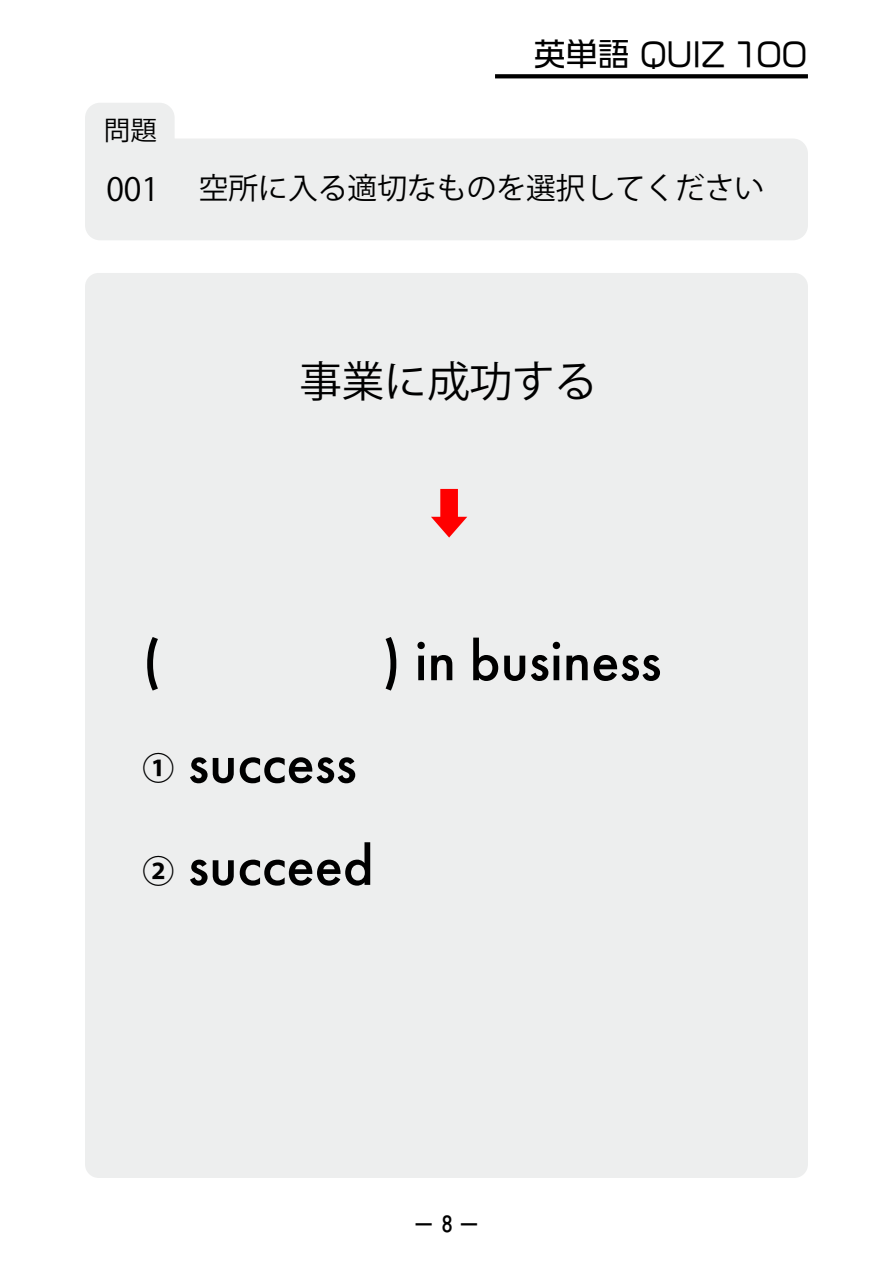
<style>
.page{position:relative;width:893px;height:1263px;background:#fff}
.page>*{position:absolute;margin:0;border:0;box-sizing:border-box;transform-origin:0 0}
.t1{font:500 58.5px/102.3px "Futura PT";color:#000}
.t2{font:53.1px "Koz Go Pr 6 N";color:#f00}
.t3{font:42.45px "Koz Go Pr 6 N";color:#000}
.t4{font:31.95px "VDL Logo Jr Regular";color:#000}
.t5{font:31.95px "Koz Go Pr 6 N";color:#000}
.t6{font:29.7px "Koz Go Pr 6 N";color:#000}
.t7{font:26.55px "Koz Go Pr 6 N";color:#000}
.t8{font:21.3px "HGP Gothic E";color:#000}
.s1{font-family:"Koz Go Pr 6 N";font-weight:700;font-size:31.95px}
</style>
<div class="page">
<div style="left:85px;top:273px;width:723px;height:905px;background:#edeeee;border-radius:14px"></div>
<div style="left:85px;top:139px;width:723px;height:101px;background:#edeeee;border-radius:15px"></div>
<div style="left:85px;top:103px;width:90px;height:107px;background:#edeeee;border-radius:15px"></div>
<svg style="left:495px;top:74px;width:313px;height:4px"></svg>
<p class="t7" style="left:104px;top:115px;width:55px">問題</p>
<p class="t5" style="left:106px;top:171px;width:54px">001</p>
<p class="t4" style="left:534px;top:32px;width:275px">英単語 QUIZ 100</p>
<p class="t6" style="left:199px;top:171px;width:567px">空所に入る適切なものを選択してください</p>
<p class="t3" style="left:299px;top:358px;width:299px">事業に成功する</p>
<p class="t2" style="left:478px;top:486px;width:55px;rotate:90deg">➡</p>
<p class="t1" style="left:143px;top:610px;width:20px">(</p>
<p class="t1" style="left:382px;top:610px;width:281px">) in business</p>
<p class="t1" style="left:143px;top:712px;width:233px"><span class="s1">①</span> success<br><span class="s1">②</span> succeed</p>
<p class="t8" style="left:413px;top:1213px;width:68px">－ 8 －</p>
</div>
